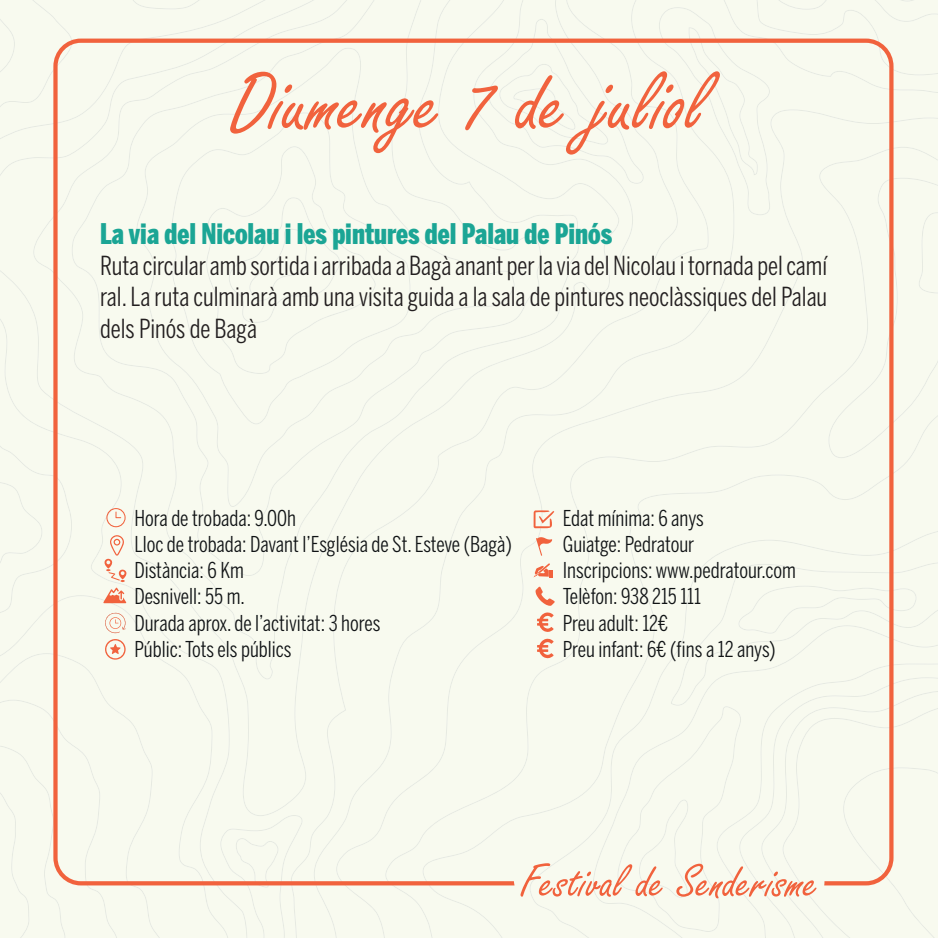
<style>
.page{position:relative;width:938px;height:938px;background:#fff}
.page>*{position:absolute;margin:0;border:0;box-sizing:border-box;transform-origin:0 0}
.t1{font:91.19px "Freestyle Script";color:#f1623d}
.t2{font:50.75px "Freestyle Script";color:#f1623d}
.t3{font:900 28.19px "Benton Sans Comp";color:#1ba595}
.t4{font:26.06px/31.2px "Benton Sans Comp";color:#231f20;text-align:justify}
.t5{font:21.69px/26.1px "Benton Sans Comp";color:#101315}
</style>
<div class="page">
<div style="left:160px;top:885px;width:60px;height:53px;background:#f8faef"></div>
<div style="left:117px;top:885px;width:43px;height:53px;background:#f8faef"></div>
<div style="left:0;top:816px;width:117px;height:122px;background:#f8faef"></div>
<div style="left:0;top:107px;width:53px;height:709px;background:#f8faef"></div>
<div style="left:33px;top:107px;width:20px;height:572px;background:#f8faef"></div>
<div style="left:0;top:445px;width:53px;height:168px;background:#f8faef"></div>
<div style="left:220px;top:885px;width:82px;height:53px;background:#f8faef"></div>
<div style="left:0;top:0;width:200px;height:107px;background:#f8faef"></div>
<div style="left:314px;top:0;width:624px;height:938px;background:#f8faef"></div>
<div style="left:422px;top:458px;width:516px;height:480px;background:#f8faef"></div>
<div style="left:529px;top:531px;width:409px;height:407px;background:#f8faef"></div>
<svg style="left:739px;top:885px;width:22px;height:53px"></svg>
<svg style="left:761px;top:705px;width:177px;height:233px"></svg>
<div style="left:782px;top:708px;width:156px;height:230px;background:#f8faef"></div>
<div style="left:843px;top:767px;width:94px;height:171px;background:#f8faef"></div>
<div style="left:893px;top:562px;width:45px;height:143px;background:#f8faef"></div>
<svg style="left:893px;top:585px;width:23px;height:48px"></svg>
<div style="left:617px;top:885px;width:124px;height:46px;background:#f8faef"></div>
<svg style="left:893px;top:178px;width:45px;height:280px"></svg>
<svg style="left:659px;top:7px;width:111px;height:32px"></svg>
<svg style="left:488px;top:19px;width:155px;height:20px"></svg>
<div style="left:53px;top:39px;width:840px;height:846px;background:#f8faef"></div>
<svg style="left:106px;top:508px;width:20px;height:19px"></svg>
<svg style="left:103px;top:534px;width:23px;height:69px"></svg>
<svg style="left:104px;top:611px;width:24px;height:22px"></svg>
<svg style="left:105px;top:639px;width:21px;height:20px"></svg>
<svg style="left:536px;top:537px;width:16px;height:18px"></svg>
<svg style="left:533px;top:510px;width:21px;height:18px"></svg>
<svg style="left:533px;top:563px;width:19px;height:14px"></svg>
<svg style="left:535px;top:586px;width:20px;height:20px"></svg>
<svg style="left:537px;top:612px;width:16px;height:20px"></svg>
<svg style="left:537px;top:638px;width:16px;height:20px"></svg>
<h1 class="t1" style="left:230px;top:53px;width:477px">Diumenge 7 de juliol</h1>
<p class="t3" style="left:100px;top:217px;width:513px">La via del Nicolau i les pintures del Palau de Pinós</p>
<p class="t4" style="left:100px;top:250px;width:728px">Ruta circular amb sortida i arribada a Bagà anant per la via del Nicolau i tornada pel camí ral. La ruta culminarà amb una visita guida a la sala de pintures neoclàssiques del Palau dels Pinós de Bagà</p>
<p class="t5" style="left:134px;top:505px;width:379px">Hora de trobada: 9.00h<br>Lloc de trobada: Davant l’Església de St. Esteve (Bagà)<br>Distància: 6 Km<br>Desnivell: 55 m.<br>Durada aprox. de l’activitat: 3 hores<br>Públic: Tots els públics</p>
<p class="t5" style="left:563px;top:505px;width:234px">Edat mínima: 6 anys<br>Guiatge: Pedratour<br>Inscripcions: www.pedratour.com<br>Telèfon: 938 215 111<br>Preu adult: 12€<br>Preu infant: 6€ (fins a 12 anys)</p>
<h2 class="t2" style="left:521px;top:854px;width:299px">Festival de Senderisme</h2>
</div>
